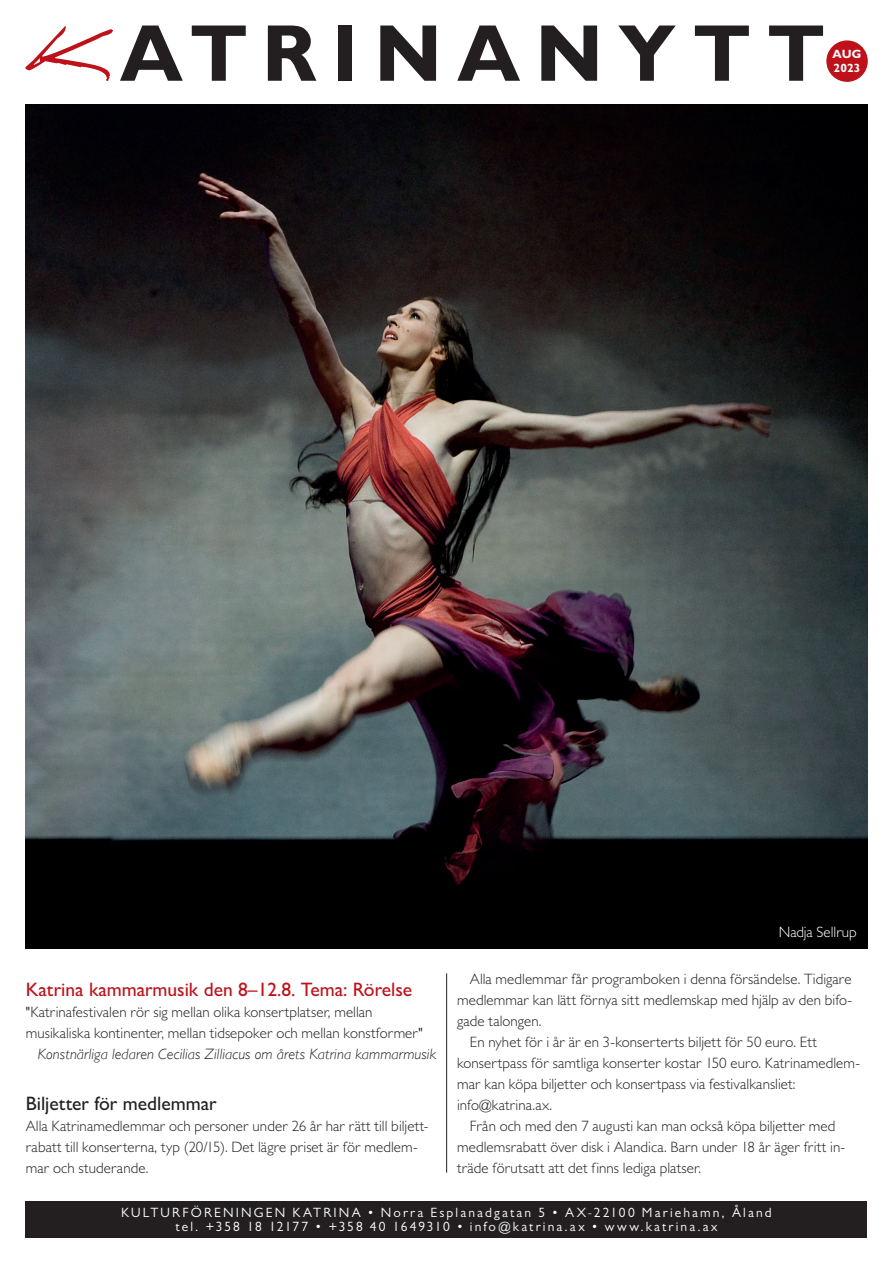
<style>
.page{position:relative;width:893px;height:1263px;background:#fff}
.page>*{position:absolute;margin:0;border:0;box-sizing:border-box;transform-origin:0 0}
.t1{font:95.4px "jey";color:#be1119}
.Rubrik{font:700 81px "Gill Sans MT Pro";letter-spacing:.19em;color:#231f20}
.Rubrik-2{font:500 19.5px "Gill Sans MT Pro";color:#be1119}
.Rubrik-3{font:500 19.5px "Gill Sans MT Pro";color:#231f20}
.BRÖD{font:300 15px/21px "Gill Sans MT Pro";letter-spacing:.005em;color:#231f20}
.Bröd1{font:300 15px/21px "Gill Sans MT Pro";letter-spacing:.005em;color:#231f20}
.Bröd1-2{font:italic 300 15px "Gill Sans";letter-spacing:.005em;color:#231f20}
.bildtext{font:300 15px "Gill Sans MT Pro";color:#fff}
.Bröd1-3{font:13.5px "Gill Sans MT Pro";letter-spacing:.16em;color:#fff}
.Rubrik-4{font:700 12px "Gill Sans MT Pro";letter-spacing:.005em;color:#fff}
.s1{color:#fff}
</style>
<div class="page">
<div style="left:826px;top:40px;width:42px;height:42px;background:#be1119;border-radius:50%"></div>
<div style="left:26px;top:1201px;width:841px;height:36px;background:#231f20"></div>
<img style="left:26px;top:104px;width:842px;height:844px">
<hr style="left:446px;top:973px;width:1px;height:199px;background:#231f20">
<p class="Rubrik" style="left:43px;top:3px;width:784px"><span class="s1">K</span>ATRINANYTT</p>
<p class="t1" style="left:30px;top:-7px;width:59px">K</p>
<p class="Rubrik-4" style="left:832px;top:46px;width:30px">AUG</p>
<p class="Rubrik-4" style="left:834px;top:61px;width:28px">2023</p>
<p class="Rubrik-2" style="left:26px;top:978px;width:388px">Katrina kammarmusik den 8–12.8. Tema: Rörelse</p>
<p class="Bröd1" style="left:26px;top:1001px;width:348px">"Katrinafestivalen rör sig mellan olika konsertplatser, mellan</p>
<p class="Bröd1" style="left:26px;top:1022px;width:398px">musikaliska kontinenter, mellan tidsepoker och mellan konstformer"</p>
<p class="Bröd1-2" style="left:38px;top:1046px;width:400px">Konstnärliga ledaren Cecilias Zilliacus om årets Katrina kammarmusik</p>
<p class="Rubrik-3" style="left:26px;top:1091px;width:192px">Biljetter för medlemmar</p>
<p class="Bröd1" style="left:26px;top:1115px;width:404px">Alla Katrinamedlemmar och personer under 26 år har rätt till biljett&shy;rabatt till konserterna, typ (20/15). Det lägre priset är för medlem&shy;mar och studerande.</p>
<p class="bildtext" style="left:779px;top:923px;width:80px">Nadja Sellrup</p>
<p class="BRÖD" style="left:457px;top:968px;width:396px;text-align:justify;text-indent:13px">Alla medlemmar får programboken i denna försändelse. Tidigare medlemmar kan lätt förnya sitt medlemskap med hjälp av den bifo&shy;gade talongen.</p>
<p class="BRÖD" style="left:457px;top:1031px;width:404px;text-indent:13px">En nyhet för i år är en 3-konserterts biljett för 50 euro. Ett konsertpass för samtliga konserter kostar 150 euro. Katrinamedlem&shy;mar kan köpa biljetter och konsertpass via festivalkansliet: info@katrina.ax.</p>
<p class="BRÖD" style="left:457px;top:1115px;width:390px;text-indent:13px">Från och med den 7 augusti kan man också köpa biljetter med medlemsrabatt över disk i Alandica. Barn under 18 år äger fritt in&shy;träde förutsatt att det finns lediga platser.</p>
<p class="Bröd1-3" style="left:121px;top:1205px;width:652px">KULTURFÖRENINGEN KATRINA • Norra Esplanadgatan 5 • AX-22100 Mariehamn, Åland</p>
<p class="Bröd1-3" style="left:175px;top:1218px;width:544px">tel. +358 18 12177 • +358 40 1649310 • info@katrina.ax • www.katrina.ax</p>
</div>
